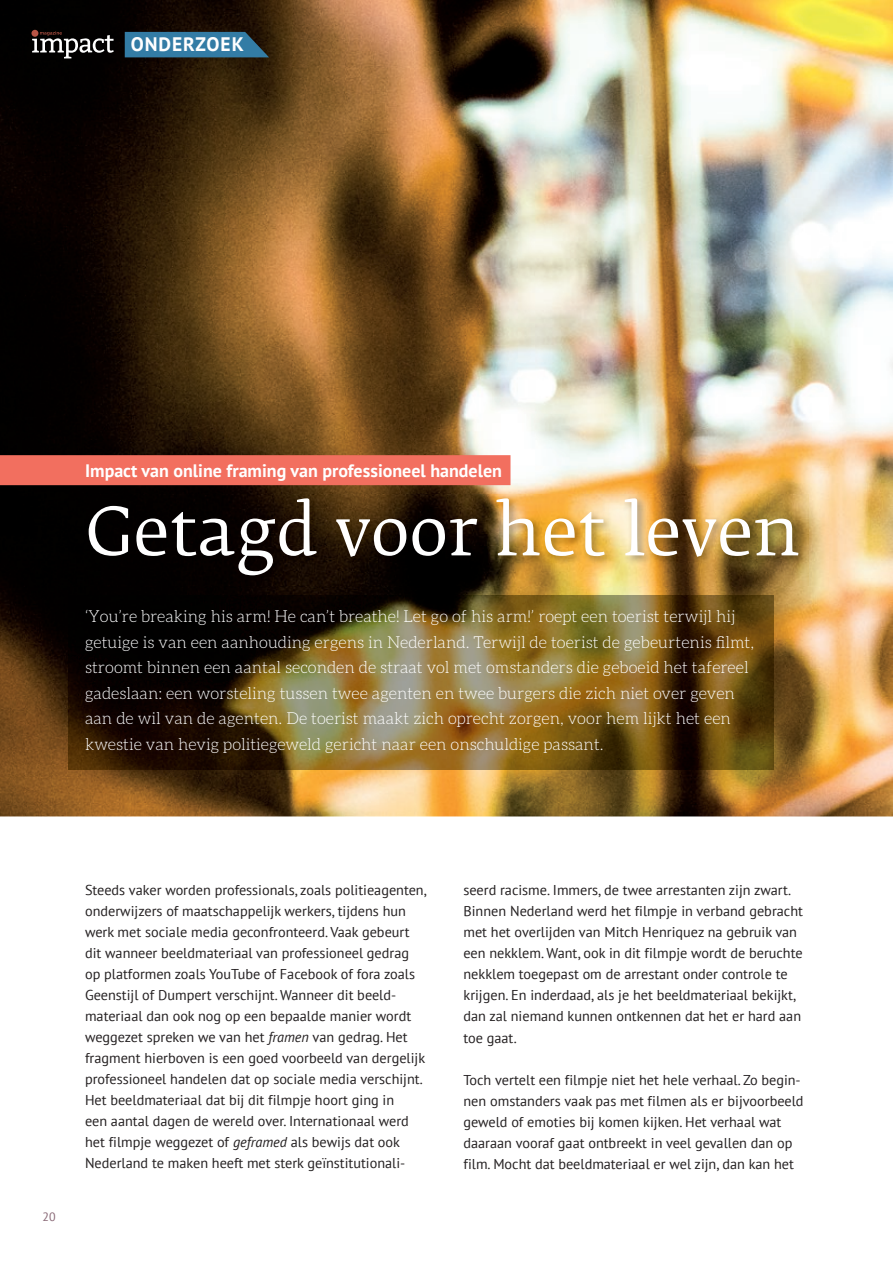
<style>
.page{position:relative;width:893px;height:1263px;background:#fff}
.page>*{position:absolute;margin:0;border:0;box-sizing:border-box;transform-origin:0 0}
.t1{font:66px "Fedra Serif B Pro";letter-spacing:.005em;color:#fff}
.t2{font:700 19.5px "PT Sans";letter-spacing:.05em;color:#fff}
.t3{font:700 18px "PT Sans";color:#fff}
.t4{font:300 16.5px/25.5px "Aleo";color:#fff}
.t5{font:14.25px/21px "PT Sans";color:#231f20}
.t6{font:12px "PT Sans";color:#876674}
.s1{font-style:italic}
</style>
<div class="page">
<img style="left:0;top:0;width:893px;height:816px">
<img style="left:85px;top:495px;width:723px;height:90px">
<svg style="left:125px;top:32px;width:144px;height:25px;background:#317397"></svg>
<svg style="left:32px;top:31px;width:82px;height:27px;background:#43403f"></svg>
<div style="left:0;top:455px;width:510px;height:30px;background:#f26f5f"></div>
<img style="left:68px;top:595px;width:706px;height:175px">
<h2 class="t2" style="left:131px;top:32px;width:115px">ONDERZOEK</h2>
<p class="t3" style="left:85px;top:458px;width:418px">Impact van online framing van professioneel handelen</p>
<h1 class="t1" style="left:85px;top:491px;width:716px">Getagd voor het leven</h1>
<p class="t4" style="left:85px;top:603px;width:671px">‘You’re breaking his arm! He can’t breathe! Let go of his arm!’ roept een toerist terwijl hij getuige is van een aanhouding ergens in Nederland. Terwijl de toerist de gebeurtenis filmt, stroomt binnen een aantal seconden de straat vol met omstanders die geboeid het tafereel gadeslaan: een worsteling tussen twee agenten en twee burgers die zich niet over geven aan de wil van de agenten. De toerist maakt zich oprecht zorgen, voor hem lijkt het een kwestie van hevig politiegeweld gericht naar een onschuldige passant.</p>
<p class="t6" style="left:43px;top:1209px;width:15px">20</p>
<p class="t5" style="left:85px;top:879px;width:343px">Steeds vaker worden professionals, zoals politieagenten, onderwijzers of maatschappelijk werkers, tijdens hun werk met sociale media geconfronteerd. Vaak gebeurt dit wanneer beeldmateriaal van professioneel gedrag op platformen zoals YouTube of Facebook of fora zoals Geenstijl of Dumpert verschijnt. Wanneer dit beeld&shy;materiaal dan ook nog op een bepaalde manier wordt weggezet spreken we van het <span class="s1">framen</span> van gedrag. Het fragment hierboven is een goed voorbeeld van dergelijk professioneel handelen dat op sociale media verschijnt.<br>Het beeldmateriaal dat bij dit filmpje hoort ging in<br>een aantal dagen de wereld over. Internationaal werd het filmpje weggezet of <span class="s1">geframed</span> als bewijs dat ook Nederland te maken heeft met sterk geïnstitutionali-</p>
<p class="t5" style="left:463px;top:880px;width:341px">seerd racisme. Immers, de twee arrestanten zijn zwart.<br>Binnen Nederland werd het filmpje in verband gebracht met het overlijden van Mitch Henriquez na gebruik van een nekklem. Want, ook in dit filmpje wordt de beruchte nekklem toegepast om de arrestant onder controle te krijgen. En inderdaad, als je het beeldmateriaal bekijkt, dan zal niemand kunnen ontkennen dat het er hard aan toe gaat.</p>
<p class="t5" style="left:463px;top:1069px;width:341px">Toch vertelt een filmpje niet het hele verhaal. Zo begin&shy;nen omstanders vaak pas met filmen als er bijvoorbeeld geweld of emoties bij komen kijken. Het verhaal wat daaraan vooraf gaat ontbreekt in veel gevallen dan op film. Mocht dat beeldmateriaal er wel zijn, dan kan het</p>
</div>
